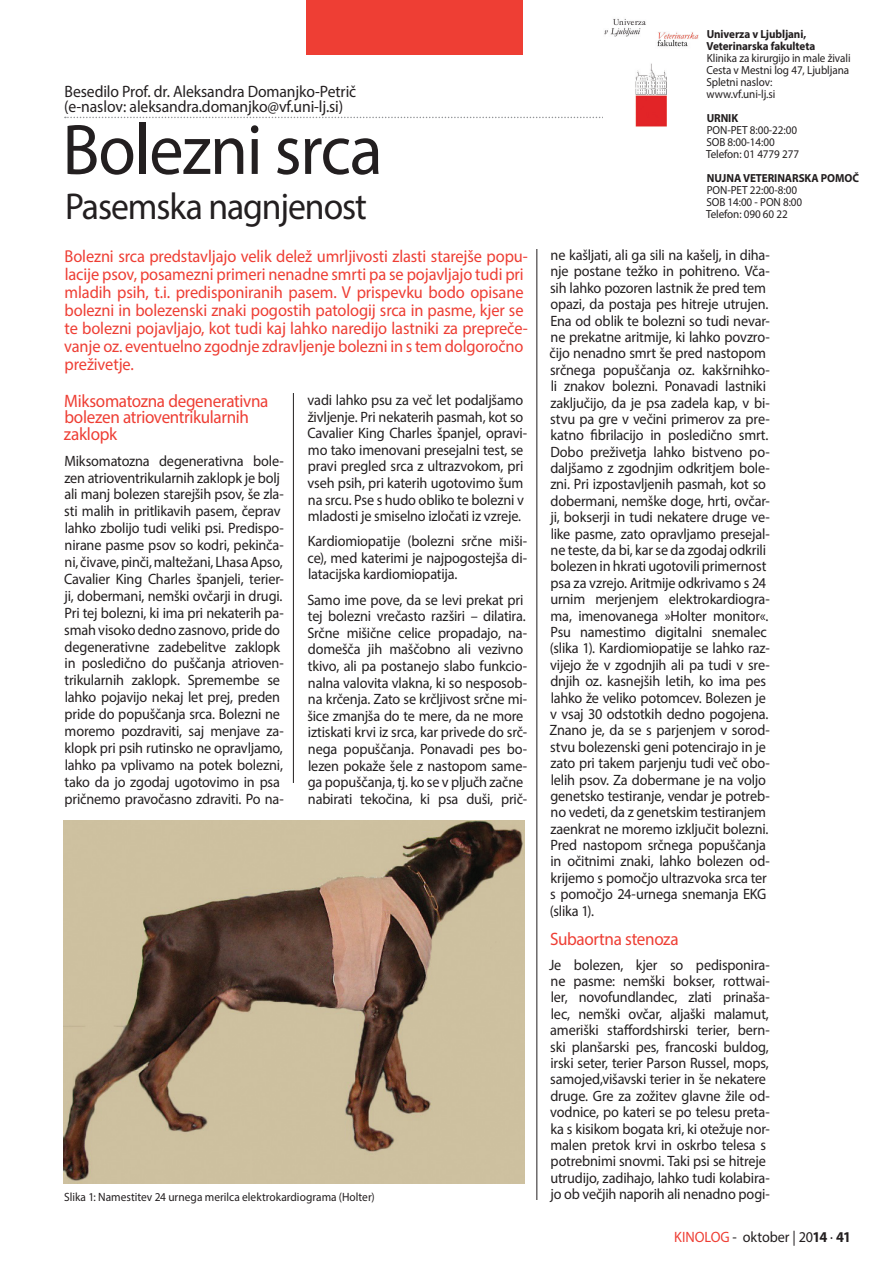
<style>
.page{position:relative;width:893px;height:1263px;background:#fff}
.page>*{position:absolute;margin:0;border:0;box-sizing:border-box;transform-origin:0 0}
.KINOLOG_-_NASLOV_ČLA{font:72px "Myriad Pro";letter-spacing:-.02em;color:#231f20;scale:.95 1}
.KINOLOG_-__PODNASLOV{font:37.5px "Myriad Pro";letter-spacing:-.03em;color:#231f20;scale:.95 1}
.KINOLOG_-_naslovi_zo{font:18px/16.5px "Myriad Pro";letter-spacing:-.02em;color:#ee3e34;scale:.95 1}
.KINOLOG_-_UVODNIK{font:17.25px/18px "Myriad Pro";letter-spacing:-.005em;color:#ee3e34;scale:.95 1}
.KINOLOG_-_AVTORJI{font:16.5px/15px "Myriad Pro";letter-spacing:-.005em;color:#231f20;scale:.95 1}
.KINOLOG_tekoci_tekst{font:15px/16.4px "Myriad Pro";letter-spacing:-.01em;color:#231f20;scale:.95 1}
.LAYOUT_-_strani_desn{font:15px "Myriad Pro";letter-spacing:-.005em;color:#231f20;scale:.95 1}
.KINOLOG-fotografije{font:12px "Myriad Pro";color:#231f20;scale:.95 1}
.t1{font:11.7px/12px "Myriad Pro";letter-spacing:-.005em;color:#231f20;scale:.95 1}
.t2{font:700 11.7px/12px "Myriad Pro";letter-spacing:-.005em;color:#231f20;scale:.95 1}
.s1{color:#ee3e34}
.s2{font-weight:700}
</style>
<div class="page">
<div style="left:306px;top:0;width:217px;height:54px;background:#ee3e34"></div>
<hr style="left:537px;top:250px;width:1px;height:949px;background:#231f20">
<svg style="left:65px;top:117px;width:538px;height:1px"></svg>
<hr style="left:293px;top:394px;width:1px;height:389px;background:#231f20">
<img style="left:64px;top:821px;width:460px;height:362px">
<img style="left:604px;top:19px;width:95px;height:108px">
<p class="KINOLOG_-_AVTORJI" style="left:64px;top:84px;width:309px">Besedilo Prof. dr. Aleksandra Domanjko-Petrič (e-naslov: aleksandra.domanjko@vf.uni-lj.si)</p>
<p class="KINOLOG_-_NASLOV_ČLA" style="left:62px;top:105px;width:339px">Bolezni srca</p>
<p class="KINOLOG_-__PODNASLOV" style="left:65px;top:183px;width:319px">Pasemska nagnjenost</p>
<p class="KINOLOG_-_UVODNIK" style="left:64px;top:247px;width:490px">Bolezni srca predstavljajo velik delež umrljivosti zlasti starejše popu&shy;lacije psov, posamezni primeri nenadne smrti pa se pojavljajo tudi pri mladih psih, t.i. predisponiranih pasem. V prispevku bodo opisane bolezni in bolezenski znaki pogostih patologij srca in pasme, kjer se te bolezni pojavljajo, kot tudi kaj lahko naredijo lastniki za prepreče&shy;vanje oz. eventuelno zgodnje zdravljenje bolezni in s tem dolgoročno preživetje.</p>
<p class="KINOLOG_tekoci_tekst" style="left:307px;top:391px;width:233px">vadi lahko psu za več let podaljšamo življenje. Pri nekaterih pasmah, kot so Cavalier King Charles španjel, opravi&shy;mo tako imenovani presejalni test, se pravi pregled srca z ultrazvokom, pri vseh psih, pri katerih ugotovimo šum na srcu. Pse s hudo obliko te bolezni v mladosti je smiselno izločati iz vzreje.</p>
<p class="KINOLOG_tekoci_tekst" style="left:308px;top:533px;width:233px;text-align:justify">Kardiomiopatije (bolezni srčne miši&shy;ce), med katerimi je najpogostejša di&shy;latacijska kardiomiopatija.</p>
<p class="KINOLOG_tekoci_tekst" style="left:307px;top:591px;width:233px">Samo ime pove, da se levi prekat pri tej bolezni vrečasto razširi – dilatira.<br>Srčne mišične celice propadajo, na&shy;domešča jih maščobno ali vezivno tkivo, ali pa postanejo slabo funkcio&shy;nalna valovita vlakna, ki so nesposob&shy;na krčenja. Zato se krčljivost srčne mi&shy;šice zmanjša do te mere, da ne more iztiskati krvi iz srca, kar privede do srč&shy;nega popuščanja. Ponavadi pes bo&shy;lezen pokaže šele z nastopom same&shy;ga popuščanja, tj. ko se v pljučh začne nabirati tekočina, ki psa duši, prič-</p>
<p class="KINOLOG_-_naslovi_zo" style="left:64px;top:393px;width:217px">Miksomatozna degenerativna bolezen atrioventrikularnih zaklopk</p>
<p class="KINOLOG_tekoci_tekst" style="left:64px;top:452px;width:233px;line-height:17px">Miksomatozna degenerativna bole&shy;zen atrioventrikularnih zaklopk je bolj ali manj bolezen starejših psov, še zla&shy;sti malih in pritlikavih pasem, čeprav lahko zbolijo tudi veliki psi. Predispo&shy;nirane pasme psov so kodri, pekinča&shy;ni, čivave, pinči, maltežani, Lhasa Apso, Cavalier King Charles španjeli, terier&shy;ji, dobermani, nemški ovčarji in drugi.<br>Pri tej bolezni, ki ima pri nekaterih pa&shy;smah visoko dedno zasnovo, pride do degenerativne zadebelitve zaklopk in posledično do puščanja atrioven&shy;trikularnih zaklopk. Spremembe se lahko pojavijo nekaj let prej, preden pride do popuščanja srca. Bolezni ne moremo pozdraviti, saj menjave za&shy;klopk pri psih rutinsko ne opravljamo, lahko pa vplivamo na potek bolezni, tako da jo zgodaj ugotovimo in psa pričnemo pravočasno zdraviti. Po na-</p>
<p class="KINOLOG-fotografije" style="left:64px;top:1189px;width:328px">Slika 1: Namestitev 24 urnega merilca elektrokardiograma (Holter)</p>
<p class="t2" style="left:706px;top:27px;width:116px">Univerza v Ljubljani,<br>Veterinarska fakulteta</p>
<p class="t1" style="left:707px;top:51px;width:153px">Klinika za kirurgijo in male živali</p>
<p class="t1" style="left:706px;top:63px;width:152px">Cesta v Mestni log 47, Ljubljana</p>
<p class="t1" style="left:706px;top:75px;width:74px">Spletni naslov: www.vf.uni-lj.si</p>
<p class="t2" style="left:707px;top:111px;width:35px">URNIK</p>
<p class="t1" style="left:707px;top:123px;width:97px">PON-PET 8:00-22:00</p>
<p class="t1" style="left:706px;top:135px;width:74px">SOB 8:00-14:00</p>
<p class="t1" style="left:706px;top:147px;width:99px">Telefon: 01 4779 277</p>
<p class="t2" style="left:707px;top:171px;width:162px">NUJNA VETERINARSKA POMOČ</p>
<p class="t1" style="left:707px;top:183px;width:97px">PON-PET 22:00-8:00</p>
<p class="t1" style="left:706px;top:195px;width:102px">SOB 14:00 - PON 8:00</p>
<p class="t1" style="left:706px;top:207px;width:88px">Telefon: 090 60 22</p>
<p class="KINOLOG_tekoci_tekst" style="left:549px;top:247px;width:233px">ne kašljati, ali ga sili na kašelj, in diha&shy;nje postane težko in pohitreno. Vča&shy;sih lahko pozoren lastnik že pred tem opazi, da postaja pes hitreje utrujen.<br>Ena od oblik te bolezni so tudi nevar&shy;ne prekatne aritmije, ki lahko povzro&shy;čijo nenadno smrt še pred nastopom srčnega popuščanja oz. kakšrnihko&shy;li znakov bolezni. Ponavadi lastniki zaključijo, da je psa zadela kap, v bi&shy;stvu pa gre v večini primerov za pre&shy;katno fibrilacijo in posledično smrt.<br>Dobo preživetja lahko bistveno po&shy;daljšamo z zgodnjim odkritjem bole&shy;zni. Pri izpostavljenih pasmah, kot so dobermani, nemške doge, hrti, ovčar&shy;ji, bokserji in tudi nekatere druge ve&shy;like pasme, zato opravljamo presejal&shy;ne teste, da bi, kar se da zgodaj odkrili bolezen in hkrati ugotovili primernost psa za vzrejo. Aritmije odkrivamo s 24 urnim merjenjem elektrokardiogra&shy;ma, imenovanega »Holter monitor«.<br>Psu namestimo digitalni snemalec (slika 1). Kardiomiopatije se lahko raz&shy;vijejo že v zgodnjih ali pa tudi v sre&shy;dnjih oz. kasnejših letih, ko ima pes lahko že veliko potomcev. Bolezen je v vsaj 30 odstotkih dedno pogojena.<br>Znano je, da se s parjenjem v sorod&shy;stvu bolezenski geni potencirajo in je zato pri takem parjenju tudi več obo&shy;lelih psov. Za dobermane je na voljo genetsko testiranje, vendar je potreb&shy;no vedeti, da z genetskim testiranjem zaenkrat ne moremo izključit bolezni.<br>Pred nastopom srčnega popuščanja in očitnimi znaki, lahko bolezen od&shy;krijemo s pomočjo ultrazvoka srca ter s pomočjo 24-urnega snemanja EKG (slika 1).</p>
<p class="KINOLOG_-_naslovi_zo" style="left:550px;top:930px;width:137px">Subaortna stenoza</p>
<p class="KINOLOG_tekoci_tekst" style="left:549px;top:956px;width:234px">Je bolezen, kjer so pedisponira&shy;ne pasme: nemški bokser, rottwai&shy;ler, novofundlandec, zlati prinaša&shy;lec, nemški ovčar, aljaški malamut, ameriški staffordshirski terier, bern&shy;ski planšarski pes, francoski buldog, irski seter, terier Parson Russel, mops, samojed,višavski terier in še nekatere druge. Gre za zožitev glavne žile od&shy;vodnice, po kateri se po telesu preta&shy;ka s kisikom bogata kri, ki otežuje nor&shy;malen pretok krvi in oskrbo telesa s potrebnimi snovmi. Taki psi se hitreje utrudijo, zadihajo, lahko tudi kolabira&shy;jo ob večjih naporih ali nenadno pogi-</p>
<p class="LAYOUT_-_strani_desn" style="left:674px;top:1227px;width:188px"><span class="s1">KINOLOG</span> - oktober | 20<span class="s2">14</span> · <span class="s2">41</span></p>
</div>
